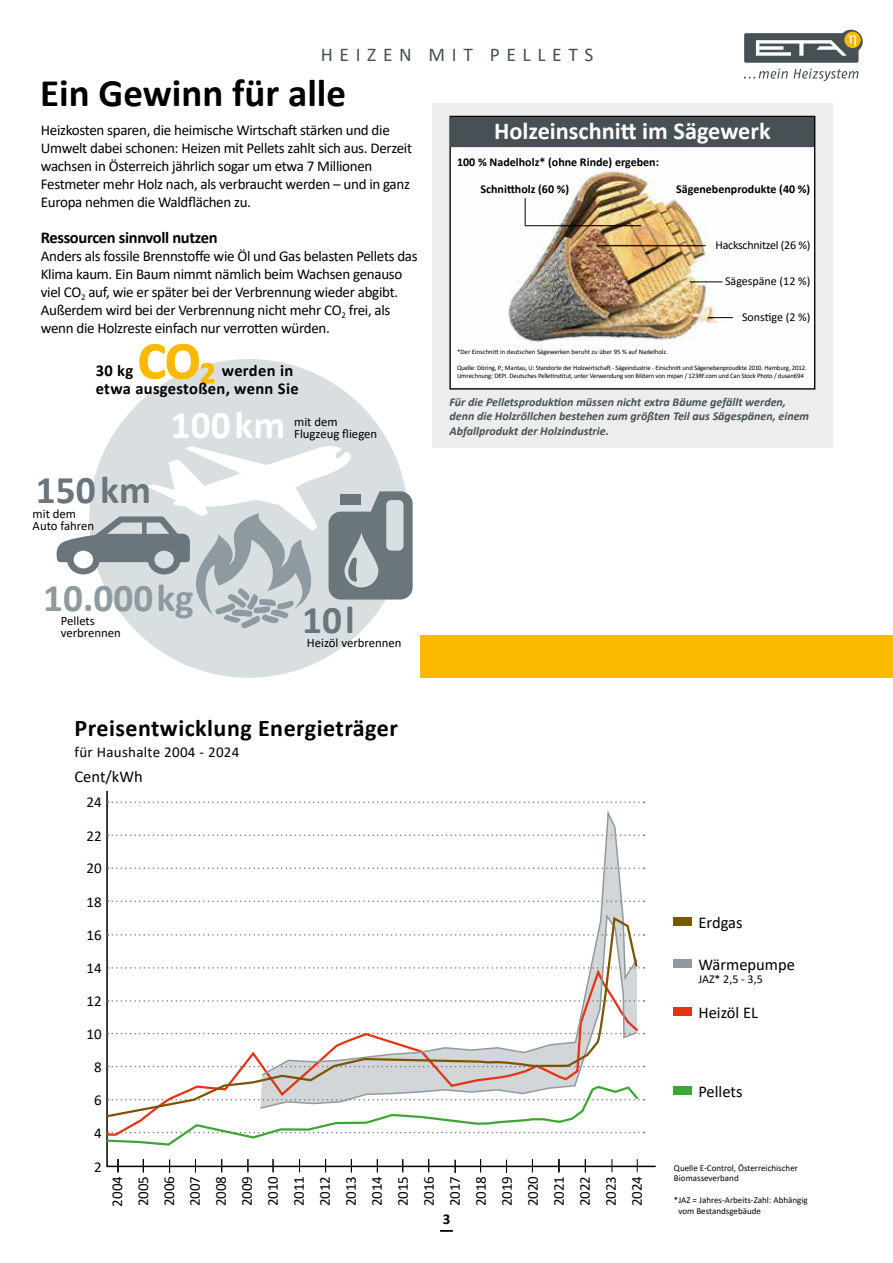
<style>
.page{position:relative;width:893px;height:1263px;background:#fff}
.page>*{position:absolute;margin:0;border:0;box-sizing:border-box;transform-origin:0 0}
.t1{font:700 39.3px "Calibri";color:#6b767c}
.t2{font:700 39.3px "Calibri";color:#8f9aa0}
.t3{font:700 39.3px "Calibri";color:#fff}
.t4{font:700 39px "Calibri";color:#000}
.t5{font:700 24.3px "Calibri";color:#fff}
.t6{font:700 24px "Calibri";letter-spacing:.02em;color:#000}
.t7{font:19.5px "Calibri";letter-spacing:.34em;color:#465055}
.t8{font:16.5px "Calibri";color:#000}
.t9{font:700 16.5px/18px "Calibri";letter-spacing:.01em;color:#000}
.t10{font:700 16.5px "Calibri";letter-spacing:-.02em;color:#000}
.t11{font:15px/26px "Calibri";letter-spacing:-.02em;color:#000}
.t12{font:15px "Calibri";letter-spacing:.02em;color:#000}
.t13{font:15px/26px "Calibri";color:#000}
.t14{font:700 15px "Calibri";color:#000}
.t15{font:12.75px/12px "Calibri";color:#000}
.t16{font:italic 700 12px/14.4px "Calibri";color:#465055}
.t17{font:700 12px "Calibri";color:#000}
.t18{font:12px "Calibri";letter-spacing:-.01em;color:#000}
.t19{font:9px/10.8px "Calibri";color:#000}
.t20{font:6.75px/7.5px "Calibri";letter-spacing:-.02em;color:#000}
.t21{font:6.75px "Calibri";color:#000}
</style>
<div class="page">
<div style="left:89px;top:359px;width:319px;height:319px;background:#d9dee1;border-radius:50%"></div>
<svg style="left:57px;top:443px;width:356px;height:186px"></svg>
<svg style="left:139px;top:343px;width:77px;height:41px"></svg>
<div style="left:420px;top:635px;width:473px;height:43px;background:#fbba00"></div>
<div style="left:432px;top:103px;width:401px;height:345px;background:#ededed"></div>
<img style="left:451px;top:147px;width:362px;height:241px">
<div style="left:449px;top:116px;width:366px;height:274px;border:1px solid #000"></div>
<div style="left:451px;top:117px;width:363px;height:30px;background:#465055"></div>
<hr style="left:597px;top:245px;width:109px;height:1px;background:#000">
<hr style="left:690px;top:282px;width:32px;height:1px;background:#000">
<svg style="left:708px;top:317px;width:25px;height:1px"></svg>
<img style="left:525px;top:189px;width:116px;height:37px">
<div style="left:673px;top:1007px;width:18px;height:9px;background:#e63312"></div>
<div style="left:673px;top:917px;width:18px;height:9px;background:#7d5400"></div>
<div style="left:673px;top:959px;width:18px;height:9px;background:#8f9aa0"></div>
<div style="left:673px;top:1086px;width:18px;height:9px;background:#3fa535"></div>
<svg style="left:106px;top:791px;width:550px;height:377px"></svg>
<svg style="left:108px;top:900px;width:537px;height:2px"></svg>
<svg style="left:108px;top:834px;width:537px;height:2px"></svg>
<svg style="left:639px;top:934px;width:6px;height:2px"></svg>
<svg style="left:108px;top:867px;width:537px;height:2px"></svg>
<svg style="left:108px;top:801px;width:537px;height:2px"></svg>
<svg style="left:118px;top:1159px;width:1px;height:13px"></svg>
<svg style="left:221px;top:1159px;width:1px;height:13px"></svg>
<svg style="left:248px;top:1159px;width:1px;height:13px"></svg>
<svg style="left:273px;top:1159px;width:1px;height:13px"></svg>
<svg style="left:299px;top:1159px;width:1px;height:13px"></svg>
<svg style="left:325px;top:1159px;width:1px;height:13px"></svg>
<svg style="left:351px;top:1159px;width:1px;height:13px"></svg>
<svg style="left:377px;top:1159px;width:1px;height:13px"></svg>
<svg style="left:402px;top:1159px;width:1px;height:13px"></svg>
<svg style="left:428px;top:1159px;width:1px;height:13px"></svg>
<svg style="left:455px;top:1160px;width:1px;height:13px"></svg>
<svg style="left:480px;top:1159px;width:1px;height:13px"></svg>
<svg style="left:506px;top:1160px;width:1px;height:13px"></svg>
<svg style="left:532px;top:1159px;width:1px;height:13px"></svg>
<svg style="left:559px;top:1159px;width:1px;height:13px"></svg>
<svg style="left:585px;top:1159px;width:1px;height:13px"></svg>
<svg style="left:612px;top:1159px;width:1px;height:13px"></svg>
<svg style="left:637px;top:1159px;width:1px;height:13px"></svg>
<svg style="left:260px;top:807px;width:379px;height:111px"></svg>
<svg style="left:143px;top:1159px;width:1px;height:13px"></svg>
<svg style="left:169px;top:1160px;width:1px;height:13px"></svg>
<svg style="left:195px;top:1159px;width:1px;height:13px"></svg>
<svg style="left:106px;top:918px;width:533px;height:166px"></svg>
<svg style="left:106px;top:1084px;width:539px;height:63px"></svg>
<svg style="left:744px;top:30px;width:119px;height:51px"></svg>
<h3 class="t7" style="left:321px;top:48px;width:274px">HEIZEN MIT PELLETS</h3>
<h2 class="t4" style="left:40px;top:75px;width:307px">Ein Gewinn für alle</h2>
<p class="t11" style="left:41px;top:121px;width:373px;line-height:18px">Heizkosten sparen, die heimische Wirtschaft stärken und die Umwelt dabei schonen: Heizen mit Pellets zahlt sich aus. Derzeit wachsen in Österreich jährlich sogar um etwa 7 Millionen Festmeter mehr Holz nach, als verbraucht werden – und in ganz Europa nehmen die Waldflächen zu.</p>
<p class="t10" style="left:41px;top:230px;width:178px">Ressourcen sinnvoll nutzen</p>
<p class="t11" style="left:41px;top:247px;width:378px;line-height:18px">Anders als fossile Brennstoffe wie Öl und Gas belasten Pellets das Klima kaum. Ein Baum nimmt nämlich beim Wachsen genauso viel CO<sub>2</sub> auf, wie er später bei der Verbrennung wieder abgibt.<br>Außerdem wird bei der Verbrennung nicht mehr CO<sub>2</sub> frei, als wenn die Holzreste einfach nur verrotten würden.</p>
<p class="t9" style="left:96px;top:361px;width:39px">30 kg</p>
<p class="t9" style="left:96px;top:361px;width:204px;text-indent:126px">werden in etwa ausgestoßen, wenn Sie</p>
<p class="t15" style="left:294px;top:415px;width:85px">mit dem<br>Flugzeug fliegen</p>
<h1 class="t3" style="left:171px;top:406px;width:116px">100km</h1>
<h1 class="t1" style="left:36px;top:463px;width:117px">150 km</h1>
<p class="t15" style="left:33px;top:507px;width:63px">mit dem<br>Auto fahren</p>
<h1 class="t2" style="left:43px;top:570px;width:152px">10.000 kg</h1>
<p class="t15" style="left:61px;top:615px;width:62px">Pellets verbrennen</p>
<h1 class="t1" style="left:302px;top:602px;width:54px">10l</h1>
<p class="t15" style="left:307px;top:636px;width:96px">Heizöl verbrennen</p>
<h3 class="t6" style="left:74px;top:717px;width:325px">Preisentwicklung Energieträger</h3>
<p class="t12" style="left:74px;top:742px;width:166px">für Haushalte 2004 ‑ 2024</p>
<p class="t8" style="left:74px;top:765px;width:70px">Cent/kWh</p>
<p class="t11" style="left:87px;top:790px;width:17px">24</p>
<p class="t11" style="left:87px;top:824px;width:17px">22</p>
<p class="t11" style="left:87px;top:856px;width:17px">20</p>
<p class="t11" style="left:87px;top:891px;width:17px">18</p>
<p class="t11" style="left:87px;top:923px;width:17px">16</p>
<p class="t11" style="left:87px;top:956px;width:17px">14</p>
<p class="t11" style="left:87px;top:989px;width:17px">12</p>
<p class="t11" style="left:87px;top:1022px;width:17px">10</p>
<h3 class="t5" style="left:494px;top:114px;width:278px">Holzeinschnitt im Sägewerk</h3>
<p class="t17" style="left:457px;top:156px;width:203px">100 % Nadelholz* (ohne Rinde) ergeben:</p>
<p class="t17" style="left:480px;top:181px;width:90px">Schnittholz (60 %)</p>
<p class="t17" style="left:676px;top:184px;width:136px">Sägenebenprodukte (40 %)</p>
<p class="t18" style="left:715px;top:237px;width:96px">Hackschnitzel (26 %)</p>
<p class="t18" style="left:725px;top:273px;width:87px">Sägespäne (12 %)</p>
<p class="t18" style="left:742px;top:309px;width:70px">Sonstige (2 %)</p>
<p class="t21" style="left:457px;top:347px;width:212px">*Der Einschnitt in deutschen Sägewerken beruht zu über 95 % auf Nadelholz.</p>
<p class="t20" style="left:457px;top:364px;width:351px">Quelle: Döring, P.; Mantau, U: Standorte der Holzwirtschaft ‑ Sägeindustrie ‑ Einschnitt und Sägenebenproudkte 2010. Hamburg, 2012.<br>Umrechnung: DEPI. Deutsches Pelletinstitut, unter Verwendung von Bildern von mipan / 123RF.com und Can Stock Photo / dusan694</p>
<p class="t16" style="left:449px;top:394px;width:361px">Für die Pelletsproduktion müssen nicht extra Bäume gefällt werden, denn die Holzröllchen bestehen zum größten Teil aus Sägespänen, einem<br>Abfallprodukt der Holzindustrie.</p>
<p class="t8" style="left:698px;top:911px;width:46px">Erdgas</p>
<p class="t8" style="left:698px;top:953px;width:98px">Wärmepumpe</p>
<p class="t18" style="left:698px;top:971px;width:66px">JAZ* 2,5 ‑ 3,5</p>
<p class="t8" style="left:698px;top:1001px;width:61px">Heizöl EL</p>
<p class="t11" style="left:94px;top:1055px;width:9px">8</p>
<p class="t11" style="left:94px;top:1084px;width:9px;line-height:32.8px">6<br>4</p>
<p class="t11" style="left:94px;top:1155px;width:9px">2</p>
<p class="t11" style="left:105px;top:1206px;width:32px;text-align:justify;rotate:-90deg">2004<br>2005<br>2006<br>2007<br>2008<br>2009<br>2010<br>2011<br>2012<br>2013<br>2014<br>2015<br>2016<br>2017<br>2018<br>2019<br>2020<br>2021</p>
<p class="t13" style="left:599px;top:1206px;width:32px;rotate:-90deg">2023<br>2024</p>
<p class="t11" style="left:573px;top:1206px;width:32px;rotate:-90deg">2022</p>
<p class="t14" style="left:443px;top:1212px;width:9px">3</p>
<p class="t8" style="left:698px;top:1085px;width:46px">Pellets</p>
<p class="t19" style="left:674px;top:1162px;width:125px">Quelle E‑Control, Österreichischer<br>Biomasseverband</p>
<p class="t19" style="left:678px;top:1194px;width:131px;text-indent:-4px">* JAZ = Jahres‑Arbeits‑Zahl: Abhängig vom Bestandsgebäude</p>
</div>
